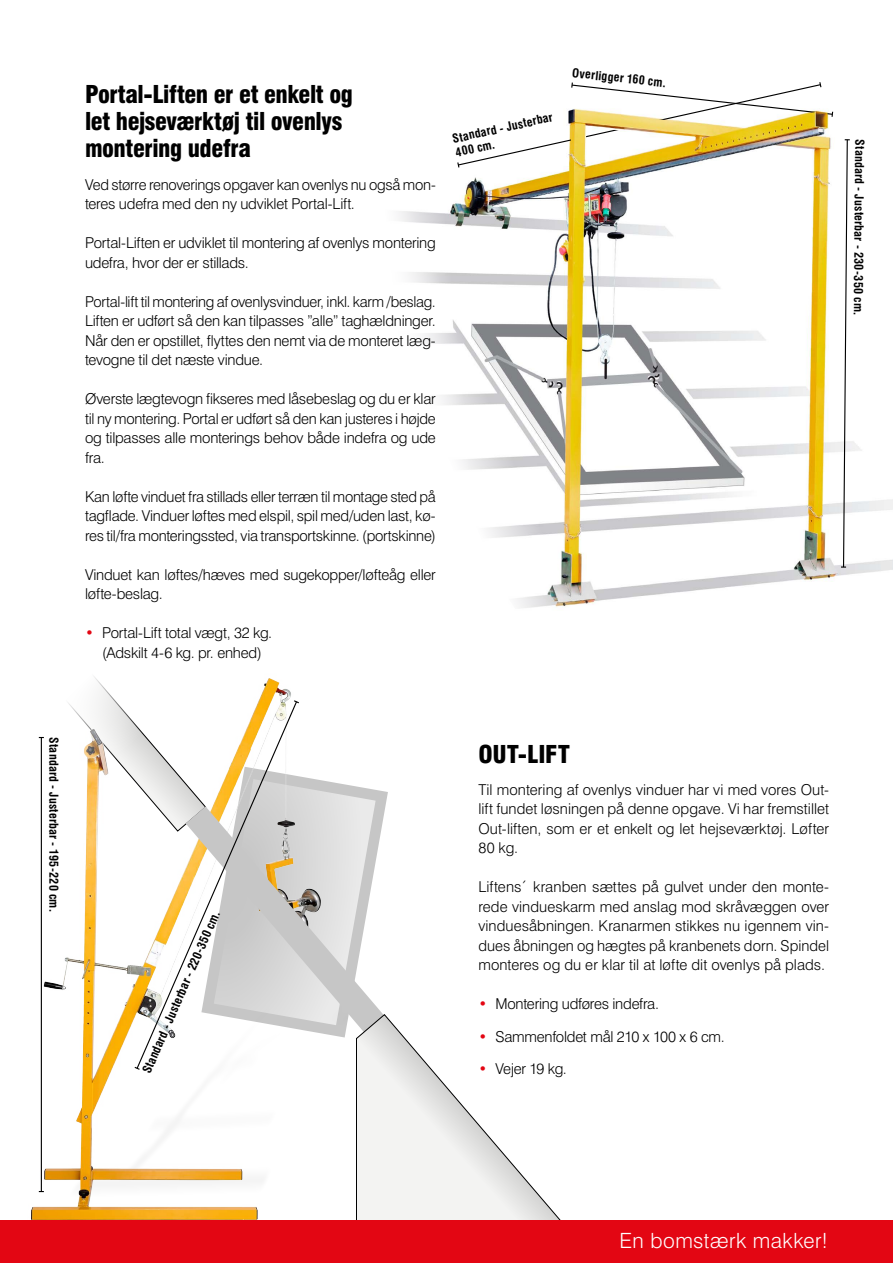
<style>
.page{position:relative;width:893px;height:1263px;background:#fff}
.page>*{position:absolute;margin:0;border:0;box-sizing:border-box;transform-origin:0 0}
.t1{font:900 condensed 24px/27px "Swiss 721 BT";letter-spacing:-.02em;color:#000}
.t2{font:300 21px "Swiss 721 BT";letter-spacing:.02em;color:#fff}
.t3{font:300 15px/19.5px "Swiss 721 BT";letter-spacing:-.015em;color:#000;text-align:justify}
.t4{font:700 condensed 12px/14.1px "Swiss 721 BT";letter-spacing:.02em;color:#000}
.s1{color:#e30613}
</style>
<div class="page">
<svg style="left:571px;top:82px;width:251px;height:16px"></svg>
<svg style="left:340px;top:783px;width:36px;height:23px"></svg>
<img style="left:31px;top:694px;width:309px;height:526px">
<svg style="left:298px;top:806px;width:88px;height:261px"></svg>
<svg style="left:356px;top:1015px;width:205px;height:205px"></svg>
<img style="left:587px;top:98px;width:306px;height:506px">
<svg style="left:261px;top:92px;width:326px;height:602px"></svg>
<div style="left:0;top:1220px;width:893px;height:43px;background:#e30613"></div>
<svg style="left:295px;top:92px;width:197px;height:592px"></svg>
<hr style="left:41px;top:737px;width:1px;height:454px;background:#000">
<svg style="left:31px;top:677px;width:175px;height:154px"></svg>
<svg style="left:136px;top:700px;width:162px;height:370px"></svg>
<svg style="left:293px;top:699px;width:7px;height:5px"></svg>
<svg style="left:133px;top:1066px;width:8px;height:5px"></svg>
<svg style="left:841px;top:139px;width:9px;height:429px"></svg>
<h1 class="t1" style="left:85px;top:81px;width:269px">Portal-Liften er et enkelt og let hejseværktøj til ovenlys montering udefra</h1>
<p class="t3" style="left:85px;top:174px;width:352px">Ved større renoverings opgaver kan ovenlys nu også mon&shy;teres udefra med den ny udviklet Portal-Lift.</p>
<p class="t3" style="left:85px;top:233px;width:352px">Portal-Liften er udviklet til montering af ovenlys montering udefra, hvor der er stillads.</p>
<p class="t3" style="left:85px;top:291px;width:352px">Portal-lift til montering af ovenlysvinduer, inkl. karm /beslag.<br>Liften er udført så den kan tilpasses ”alle” taghældninger.<br>Når den er opstillet, flyttes den nemt via de monteret læg&shy;tevogne til det næste vindue.</p>
<p class="t3" style="left:85px;top:389px;width:352px">Øverste lægtevogn fikseres med låsebeslag og du er klar til ny montering. Portal er udført så den kan justeres i højde og tilpasses alle monterings behov både indefra og ude fra.</p>
<p class="t3" style="left:85px;top:486px;width:352px">Kan løfte vinduet fra stillads eller terræn til montage sted på tagflade. Vinduer løftes med elspil, spil med/uden last, kø&shy;res til/fra monteringssted, via transportskinne. (portskinne)</p>
<p class="t3" style="left:85px;top:564px;width:352px">Vinduet kan løftes/hæves med sugekopper/løfteåg eller løfte-beslag.</p>
<p class="t3" style="left:85px;top:623px;width:189px;text-align:center"><span class="s1">•</span> Portal-Lift total vægt, 32 kg. (Adskilt 4-6 kg. pr. enhed)</p>
<p class="t4" style="left:451px;top:131px;width:104px;rotate:-12deg">Standard - Justerbar<br>400 cm.</p>
<p class="t4" style="left:573px;top:66px;width:96px;rotate:6deg">Overligger 160 cm.</p>
<p class="t4" style="left:866px;top:139px;width:177px;rotate:90deg">Standard - Justerbar - 230-350 cm.</p>
<p class="t4" style="left:61px;top:737px;width:176px;rotate:90deg">Standard - Justerbar - 195-220 cm.</p>
<p class="t4" style="left:140px;top:1070px;width:177px;rotate:-67deg">Standard - Justerbar - 220-350 cm.</p>
<h1 class="t1" style="left:478px;top:740px;width:93px">OUT-LIFT</h1>
<p class="t3" style="left:478px;top:779px;width:352px">Til montering af ovenlys vinduer har vi med vores Out&shy;lift fundet løsningen på denne opgave. Vi har fremstillet Out-liften, som er et enkelt og let hejseværktøj. Løfter 80 kg.</p>
<p class="t3" style="left:478px;top:877px;width:352px">Liftens´ kranben sættes på gulvet under den monte&shy;rede vindueskarm med anslag mod skråvæggen over vinduesåbningen. Kranarmen stikkes nu igennem vin&shy;dues åbningen og hægtes på kranbenets dorn. Spindel monteres og du er klar til at løfte dit ovenlys på plads.</p>
<p class="t3" style="left:478px;top:994px;width:182px"><span class="s1">•</span> Montering udføres indefra.</p>
<p class="t3" style="left:478px;top:1026px;width:248px"><span class="s1">•</span> Sammenfoldet mål 210 x 100 x 6 cm.</p>
<p class="t3" style="left:478px;top:1058px;width:90px"><span class="s1">•</span> Vejer 19 kg.</p>
<h2 class="t2" style="left:620px;top:1228px;width:210px">En bomstærk makker!</h2>
</div>
